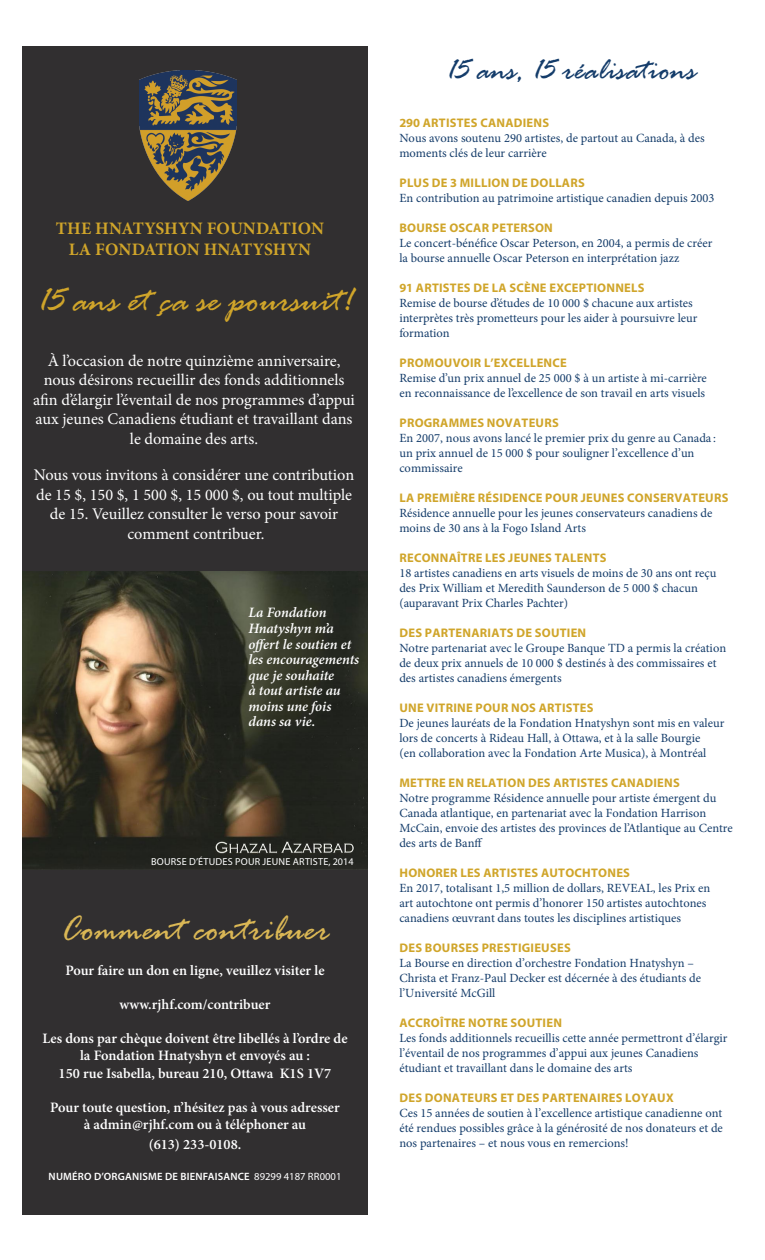
<style>
.page{position:relative;width:765px;height:1260px;background:#fff}
.page>*{position:absolute;margin:0;border:0;box-sizing:border-box;transform-origin:0 0}
.Accomps_-_descriptio{font:italic 37.5px "Rage";color:#d0a52a}
.t1{font:italic 37.5px "Rage";color:#dab755}
.Accomps_-_descriptio-2{font:italic 32.5px "Rage";color:#143c6a}
.t2{font:700 17.5px/21px "Minion Pro";letter-spacing:.005em;color:#d0a52a;text-align:center}
.Paragraph_Style_1{font:16.25px/19.5px "Minion Pro";color:#fff;text-align:center}
.Accomps_-_descrip{font:600 14.38px/17.2px "Minion Pro";color:#fff;text-align:center}
.Accomps_-_descrip-2{font:italic 600 14.38px/15.5px "Minion Pro";letter-spacing:-.005em;color:#fff}
.Accomps_-_descriptio-3{font:12.5px/15px "Minion Pro";color:#143c6a}
.Accomps_-_descriptio-4{font:700 12.5px "Myriad Pro";letter-spacing:.02em;color:#d0a52a}
.t3{font:600 10.62px "Myriad Pro";letter-spacing:.02em;color:#fff}
.t4{font:10.12px "Myriad Pro";letter-spacing:.02em;color:#fff}
.s1{font-weight:400}
</style>
<div class="page">
<div style="left:22px;top:46px;width:346px;height:1168px;background:#312f30"></div>
<img style="left:22px;top:571px;width:346px;height:298px">
<img style="left:140px;top:71px;width:96px;height:129px">
<p class="t2" style="left:56px;top:218px;width:270px">THE HNATYSHYN FOUNDATION<br>LA FONDATION HNATYSHYN</p>
<p class="Accomps_-_descriptio" style="left:38px;top:280px;width:317px">15 ans et ça se poursuit!</p>
<p class="Paragraph_Style_1" style="left:33px;top:351px;width:323px">À l’occasion de notre quinzième anniversaire, nous désirons recueillir des fonds additionnels afin d’élargir l’éventail de nos programmes d’appui aux jeunes Canadiens étudiant et travaillant dans le domaine des arts.</p>
<p class="Paragraph_Style_1" style="left:34px;top:465px;width:322px">Nous vous invitons à considérer une contribution de 15 $, 150 $, 1 500 $, 15 000 $, ou tout multiple de 15. Veuillez consulter le verso pour savoir comment contribuer.</p>
<p class="Accomps_-_descrip-2" style="left:248px;top:605px;width:112px">La Fondation<br>Hnatyshyn m’a offert le soutien et les encouragements que je souhaite<br>à tout artiste au moins une fois dans sa vie.</p>
<p class="t4" style="left:151px;top:856px;width:204px">BOURSE D’ÉTUDES POUR JEUNE ARTISTE, 2014</p>
<p class="t1" style="left:61px;top:909px;width:270px">Comment contribuer</p>
<p class="Accomps_-_descrip" style="left:65px;top:962px;width:261px">Pour faire un don en ligne, veuillez visiter le</p>
<p class="Accomps_-_descrip" style="left:120px;top:996px;width:152px">www.rjhf.com/contribuer</p>
<p class="Accomps_-_descrip" style="left:42px;top:1030px;width:307px">Les dons par chèque doivent être libellés à l’ordre de la Fondation Hnatyshyn et envoyés au :</p>
<p class="Accomps_-_descrip" style="left:59px;top:1064px;width:274px">150 rue Isabella, bureau 210, Ottawa K1S 1V7</p>
<p class="Accomps_-_descrip" style="left:50px;top:1099px;width:291px">Pour toute question, n’hésitez pas à vous adresser à admin@rjhf.com ou à téléphoner au</p>
<p class="Accomps_-_descrip" style="left:149px;top:1136px;width:94px">(613) 233-0108.</p>
<p class="t3" style="left:49px;top:1169px;width:294px">NUMÉRO D’ORGANISME DE BIENFAISANCE <span class="s1">89299 4187 RR0001</span></p>
<p class="Accomps_-_descriptio-2" style="left:446px;top:52px;width:251px">15 ans, 15 réalisations</p>
<p class="Accomps_-_descriptio-4" style="left:399px;top:115px;width:151px">290 ARTISTES CANADIENS</p>
<p class="Accomps_-_descriptio-3" style="left:399px;top:131px;width:307px">Nous avons soutenu 290 artistes, de partout au Canada, à des moments clés de leur carrière</p>
<p class="Accomps_-_descriptio-4" style="left:399px;top:175px;width:187px">PLUS DE 3 MILLION DE DOLLARS</p>
<p class="Accomps_-_descriptio-3" style="left:399px;top:191px;width:317px">En contribution au patrimoine artistique canadien depuis 2003</p>
<p class="Accomps_-_descriptio-4" style="left:399px;top:220px;width:155px">BOURSE OSCAR PETERSON</p>
<p class="Accomps_-_descriptio-3" style="left:399px;top:236px;width:315px">Le concert-bénéfice Oscar Peterson, en 2004, a permis de créer la bourse annuelle Oscar Peterson en interprétation jazz</p>
<p class="Accomps_-_descriptio-4" style="left:399px;top:280px;width:247px">91 ARTISTES DE LA SCÈNE EXCEPTIONNELS</p>
<p class="Accomps_-_descriptio-3" style="left:399px;top:296px;width:300px">Remise de bourse d’études de 10 000 $ chacune aux artistes interprètes très prometteurs pour les aider à poursuivre leur formation</p>
<p class="Accomps_-_descriptio-4" style="left:399px;top:355px;width:169px">PROMOUVOIR L’EXCELLENCE</p>
<p class="Accomps_-_descriptio-3" style="left:399px;top:371px;width:309px">Remise d’un prix annuel de 25 000 $ à un artiste à mi-carrière en reconnaissance de l’excellence de son travail en arts visuels</p>
<p class="Accomps_-_descriptio-4" style="left:399px;top:415px;width:161px">PROGRAMMES NOVATEURS</p>
<p class="Accomps_-_descriptio-3" style="left:399px;top:431px;width:318px">En 2007, nous avons lancé le premier prix du genre au Canada : un prix annuel de 15 000 $ pour souligner l’excellence d’un commissaire</p>
<p class="Accomps_-_descriptio-4" style="left:399px;top:490px;width:330px">LA PREMIÈRE RÉSIDENCE POUR JEUNES CONSERVATEURS</p>
<p class="Accomps_-_descriptio-3" style="left:399px;top:506px;width:315px">Résidence annuelle pour les jeunes conservateurs canadiens de moins de 30 ans à la Fogo Island Arts</p>
<p class="Accomps_-_descriptio-4" style="left:399px;top:550px;width:209px">RECONNAÎTRE LES JEUNES TALENTS</p>
<p class="Accomps_-_descriptio-3" style="left:399px;top:566px;width:319px">18 artistes canadiens en arts visuels de moins de 30 ans ont reçu des Prix William et Meredith Saunderson de 5 000 $ chacun (auparavant Prix Charles Pachter)</p>
<p class="Accomps_-_descriptio-4" style="left:399px;top:625px;width:188px">DES PARTENARIATS DE SOUTIEN</p>
<p class="Accomps_-_descriptio-3" style="left:399px;top:641px;width:328px">Notre partenariat avec le Groupe Banque TD a permis la création de deux prix annuels de 10 000 $ destinés à des commissaires et des artistes canadiens émergents</p>
<p class="Accomps_-_descriptio-4" style="left:399px;top:700px;width:196px">UNE VITRINE POUR NOS ARTISTES</p>
<p class="Accomps_-_descriptio-3" style="left:399px;top:716px;width:326px">De jeunes lauréats de la Fondation Hnatyshyn sont mis en valeur lors de concerts à Rideau Hall, à Ottawa, et à la salle Bourgie<br>(en collaboration avec la Fondation Arte Musica), à Montréal</p>
<p class="Accomps_-_descriptio-4" style="left:399px;top:775px;width:282px">METTRE EN RELATION DES ARTISTES CANADIENS</p>
<p class="Accomps_-_descriptio-3" style="left:399px;top:791px;width:335px">Notre programme Résidence annuelle pour artiste émergent du Canada atlantique, en partenariat avec la Fondation Harrison McCain, envoie des artistes des provinces de l’Atlantique au Centre des arts de Banff</p>
<p class="Accomps_-_descriptio-4" style="left:400px;top:865px;width:232px">HONORER LES ARTISTES AUTOCHTONES</p>
<p class="Accomps_-_descriptio-3" style="left:399px;top:881px;width:313px">En 2017, totalisant 1,5 million de dollars, REVEAL, les Prix en art autochtone ont permis d’honorer 150 artistes autochtones canadiens œuvrant dans toutes les disciplines artistiques</p>
<p class="Accomps_-_descriptio-4" style="left:400px;top:940px;width:173px">DES BOURSES PRESTIGIEUSES</p>
<p class="Accomps_-_descriptio-3" style="left:399px;top:956px;width:303px">La Bourse en direction d’orchestre Fondation Hnatyshyn –<br>Christa et Franz-Paul Decker est décernée à des étudiants de l’Université McGill</p>
<p class="Accomps_-_descriptio-4" style="left:400px;top:1015px;width:164px">ACCROÎTRE NOTRE SOUTIEN</p>
<p class="Accomps_-_descriptio-3" style="left:399px;top:1031px;width:330px">Les fonds additionnels recueillis cette année permettront d’élargir l’éventail de nos programmes d’appui aux jeunes Canadiens étudiant et travaillant dans le domaine des arts</p>
<p class="Accomps_-_descriptio-4" style="left:400px;top:1090px;width:276px">DES DONATEURS ET DES PARTENAIRES LOYAUX</p>
<p class="Accomps_-_descriptio-3" style="left:399px;top:1106px;width:325px;text-align:justify">Ces 15 années de soutien à l’excellence artistique canadienne ont été rendues possibles grâce à la générosité de nos donateurs et de nos partenaires – et nous vous en remercions!</p>
</div>
